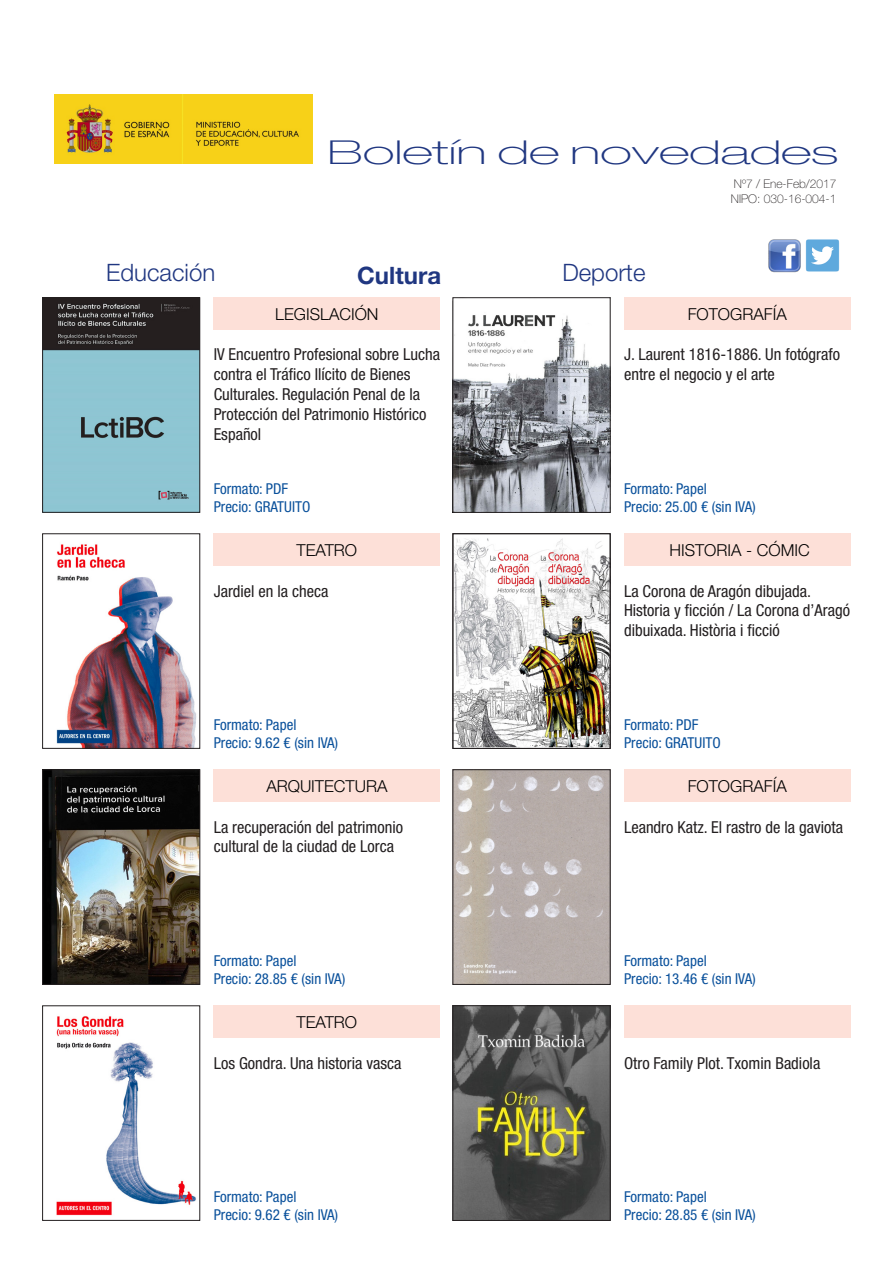
<style>
.page{position:relative;width:893px;height:1263px;background:#fff}
.page>*{position:absolute;margin:0;border:0;box-sizing:border-box;transform-origin:0 0}
.t1{font:100 expanded 33px "Helvetica Neue LT Pro";color:#203781;scale:1.5 1}
.t2{font:300 24px "Helvetica Neue LT Pro";color:#203781}
.t3{font:700 24px "Helvetica Neue LT Pro";color:#203781}
.TÍTULO{font:condensed 16.5px/19.8px "Helvetica Neue LT Pro";color:#231f20}
.CUADRITO{font:300 16.5px "Helvetica Neue LT Pro";color:#000}
.PRECIO{font:condensed 15px "Helvetica Neue LT Pro";color:#09509b}
.t4{font:100 12px "Helvetica Neue LT Pro";color:#231f20}
</style>
<div class="page">
<img style="left:54px;top:95px;width:258px;height:69px">
<img style="left:806px;top:239px;width:34px;height:33px">
<img style="left:768px;top:239px;width:33px;height:34px">
<img style="left:455px;top:315px;width:153px;height:195px">
<img style="left:455px;top:538px;width:153px;height:208px">
<img style="left:45px;top:772px;width:153px;height:210px">
<div style="left:43px;top:770px;width:157px;height:214px;border:1px solid #231f20"></div>
<img style="left:455px;top:1008px;width:153px;height:210px">
<div style="left:453px;top:1006px;width:157px;height:214px;border:1px solid #231f20"></div>
<div style="left:214px;top:298px;width:226px;height:32px;background:#fde0d8"></div>
<div style="left:214px;top:534px;width:226px;height:32px;background:#fde0d8"></div>
<div style="left:214px;top:770px;width:226px;height:32px;background:#fde0d8"></div>
<div style="left:214px;top:1006px;width:226px;height:32px;background:#fde0d8"></div>
<img style="left:45px;top:300px;width:153px;height:210px">
<div style="left:43px;top:298px;width:157px;height:214px;border:1px solid #231f20"></div>
<img style="left:56px;top:544px;width:141px;height:202px">
<img style="left:56px;top:1016px;width:140px;height:200px">
<div style="left:624px;top:298px;width:226px;height:32px;background:#fde0d8"></div>
<div style="left:624px;top:534px;width:226px;height:32px;background:#fde0d8"></div>
<div style="left:624px;top:770px;width:226px;height:32px;background:#fde0d8"></div>
<div style="left:624px;top:1006px;width:226px;height:32px;background:#fde0d8"></div>
<img style="left:455px;top:772px;width:153px;height:210px">
<h1 class="t1" style="left:327px;top:133px;width:342px">Boletín de novedades</h1>
<p class="t4" style="left:734px;top:177px;width:104px">Nº7 / Ene-Feb/2017</p>
<h2 class="t2" style="left:106px;top:258px;width:110px">Educación</h2>
<h2 class="t3" style="left:357px;top:260px;width:85px">Cultura</h2>
<h2 class="t2" style="left:562px;top:258px;width:85px">Deporte</h2>
<p class="CUADRITO" style="left:275px;top:304px;width:105px">LEGISLACIÓN</p>
<p class="t4" style="left:731px;top:192px;width:107px">NIPO: 030-16-004-1</p>
<p class="CUADRITO" style="left:688px;top:304px;width:101px">FOTOGRAFÍA</p>
<p class="TÍTULO" style="left:214px;top:345px;width:228px">IV Encuentro Profesional sobre Lucha contra el Tráfico Ilícito de Bienes<br>Culturales. Regulación Penal de la<br>Protección del Patrimonio Histórico<br>Español</p>
<p class="TÍTULO" style="left:624px;top:345px;width:218px">J. Laurent 1816-1886. Un fotógrafo entre el negocio y el arte</p>
<p class="PRECIO" style="left:214px;top:480px;width:76px">Formato: PDF</p>
<p class="PRECIO" style="left:214px;top:498px;width:98px">Precio: GRATUITO</p>
<p class="PRECIO" style="left:624px;top:480px;width:84px">Formato: Papel</p>
<p class="PRECIO" style="left:624px;top:498px;width:133px">Precio: 25.00 € (sin IVA)</p>
<p class="CUADRITO" style="left:297px;top:540px;width:62px">TEATRO</p>
<p class="CUADRITO" style="left:669px;top:540px;width:142px">HISTORIA - CÓMIC</p>
<p class="TÍTULO" style="left:214px;top:581px;width:116px">Jardiel en la checa</p>
<p class="TÍTULO" style="left:624px;top:581px;width:228px">La Corona de Aragón dibujada.<br>Historia y ficción / La Corona d’Aragó dibuixada. Història i ficció</p>
<p class="PRECIO" style="left:214px;top:716px;width:84px">Formato: Papel</p>
<p class="PRECIO" style="left:214px;top:734px;width:126px">Precio: 9.62 € (sin IVA)</p>
<p class="PRECIO" style="left:624px;top:716px;width:76px">Formato: PDF</p>
<p class="PRECIO" style="left:624px;top:734px;width:98px">Precio: GRATUITO</p>
<p class="CUADRITO" style="left:266px;top:776px;width:123px">ARQUITECTURA</p>
<p class="CUADRITO" style="left:688px;top:776px;width:101px">FOTOGRAFÍA</p>
<p class="TÍTULO" style="left:214px;top:817px;width:191px">La recuperación del patrimonio cultural de la ciudad de Lorca</p>
<p class="TÍTULO" style="left:624px;top:817px;width:221px">Leandro Katz. El rastro de la gaviota</p>
<p class="PRECIO" style="left:214px;top:952px;width:84px">Formato: Papel</p>
<p class="PRECIO" style="left:214px;top:970px;width:133px">Precio: 28.85 € (sin IVA)</p>
<p class="PRECIO" style="left:624px;top:952px;width:84px">Formato: Papel</p>
<p class="PRECIO" style="left:624px;top:970px;width:133px">Precio: 13.46 € (sin IVA)</p>
<p class="CUADRITO" style="left:297px;top:1012px;width:62px">TEATRO</p>
<p class="TÍTULO" style="left:214px;top:1053px;width:189px">Los Gondra. Una historia vasca</p>
<p class="TÍTULO" style="left:624px;top:1053px;width:198px">Otro Family Plot. Txomin Badiola</p>
<p class="PRECIO" style="left:214px;top:1188px;width:84px">Formato: Papel</p>
<p class="PRECIO" style="left:214px;top:1206px;width:126px">Precio: 9.62 € (sin IVA)</p>
<p class="PRECIO" style="left:624px;top:1188px;width:84px">Formato: Papel</p>
<p class="PRECIO" style="left:624px;top:1206px;width:133px">Precio: 28.85 € (sin IVA)</p>
</div>
